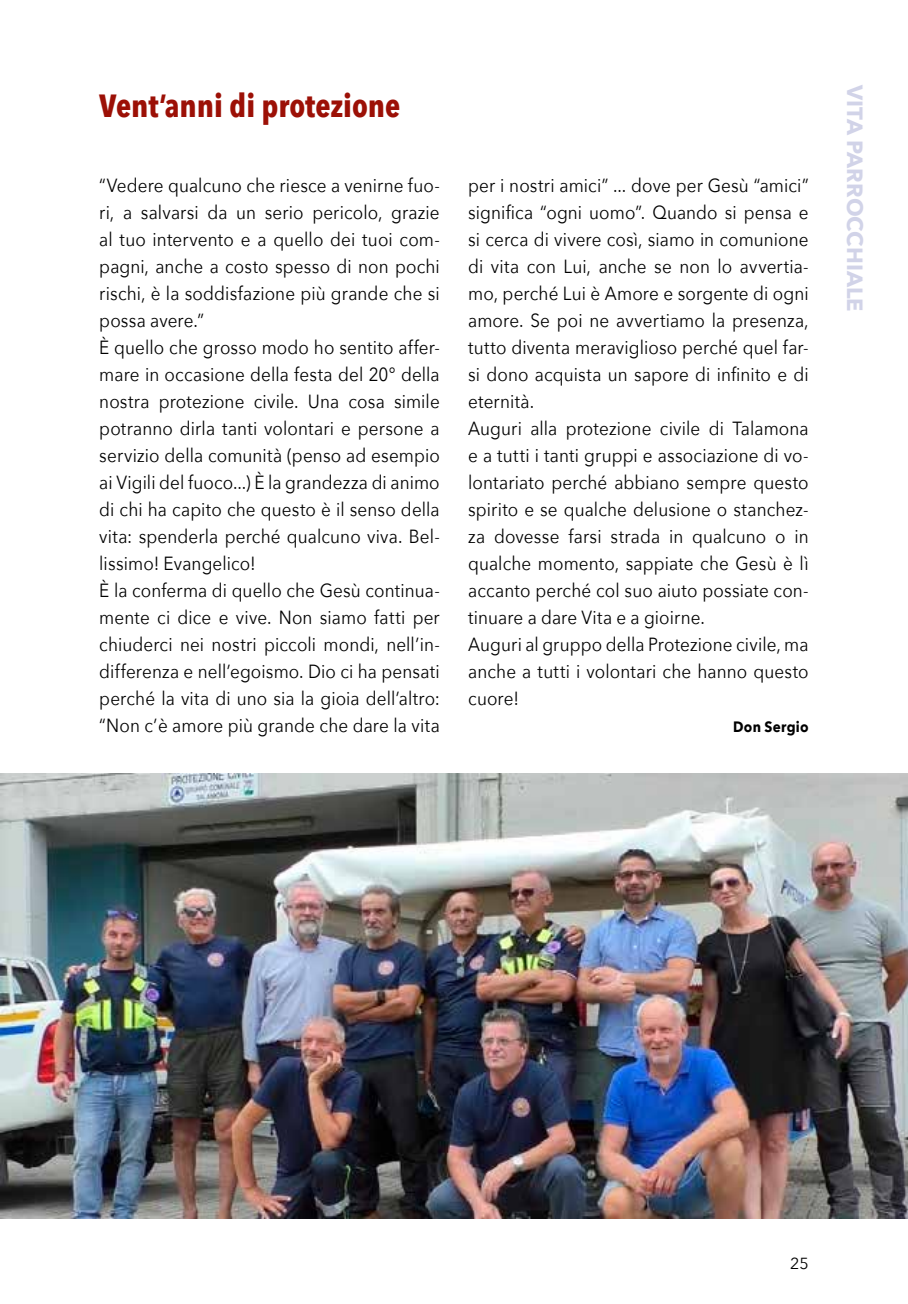
<style>
.page{position:relative;width:908px;height:1304px;background:#fff}
.page>*{position:absolute;margin:0;border:0;box-sizing:border-box;transform-origin:0 0}
.t1{font:700 32px "Avenir Next Condensed";color:#9c1006}
.t2{font:700 22px "Avenir Next";color:#d1d3e8}
.t3{font:19px/27px "Avenir Next";letter-spacing:.005em;color:#000;scale:.9 1}
.t4{font:16px "Avenir Next";color:#000}
.t5{font:700 15px "Avenir Next";letter-spacing:.02em;color:#000;scale:.9 1}
</style>
<div class="page">
<img style="left:0;top:774px;width:907px;height:445px">
<h1 class="t1" style="left:99px;top:86px;width:302px">Vent’anni di protezione</h1>
<p class="t3" style="left:99px;top:171px;width:379px">“Vedere qualcuno che riesce a venirne fuo&shy;ri, a salvarsi da un serio pericolo, grazie al tuo intervento e a quello dei tuoi com&shy;pagni, anche a costo spesso di non pochi rischi, è la soddisfazione più grande che si possa avere.”<br>È quello che grosso modo ho sentito affer&shy;mare in occasione della festa del 20° della nostra protezione civile. Una cosa simile potranno dirla tanti volontari e persone a servizio della comunità (penso ad esempio ai Vigili del fuoco...) È la grandezza di animo di chi ha capito che questo è il senso della vita: spenderla perché qualcuno viva. Bel&shy;lissimo! Evangelico!<br>È la conferma di quello che Gesù continua&shy;mente ci dice e vive. Non siamo fatti per chiuderci nei nostri piccoli mondi, nell’in&shy;differenza e nell’egoismo. Dio ci ha pensati perché la vita di uno sia la gioia dell’altro: “Non c’è amore più grande che dare la vita</p>
<p class="t3" style="left:468px;top:171px;width:379px">per i nostri amici” ... dove per Gesù “amici” significa “ogni uomo”. Quando si pensa e si cerca di vivere così, siamo in comunione di vita con Lui, anche se non lo avvertia&shy;mo, perché Lui è Amore e sorgente di ogni amore. Se poi ne avvertiamo la presenza, tutto diventa meraviglioso perché quel far&shy;si dono acquista un sapore di infinito e di eternità.<br>Auguri alla protezione civile di Talamona e a tutti i tanti gruppi e associazione di vo&shy;lontariato perché abbiano sempre questo spirito e se qualche delusione o stanchez&shy;za dovesse farsi strada in qualcuno o in qualche momento, sappiate che Gesù è lì accanto perché col suo aiuto possiate con&shy;tinuare a dare Vita e a gioirne.<br>Auguri al gruppo della Protezione civile, ma anche a tutti i volontari che hanno questo cuore!</p>
<p class="t5" style="left:732px;top:714px;width:85px">Don Sergio</p>
<p class="t2" style="left:873px;top:85px;width:228px;rotate:90deg">VITA PARROCCHIALE</p>
<p class="t4" style="left:789px;top:1250px;width:20px">25</p>
</div>
